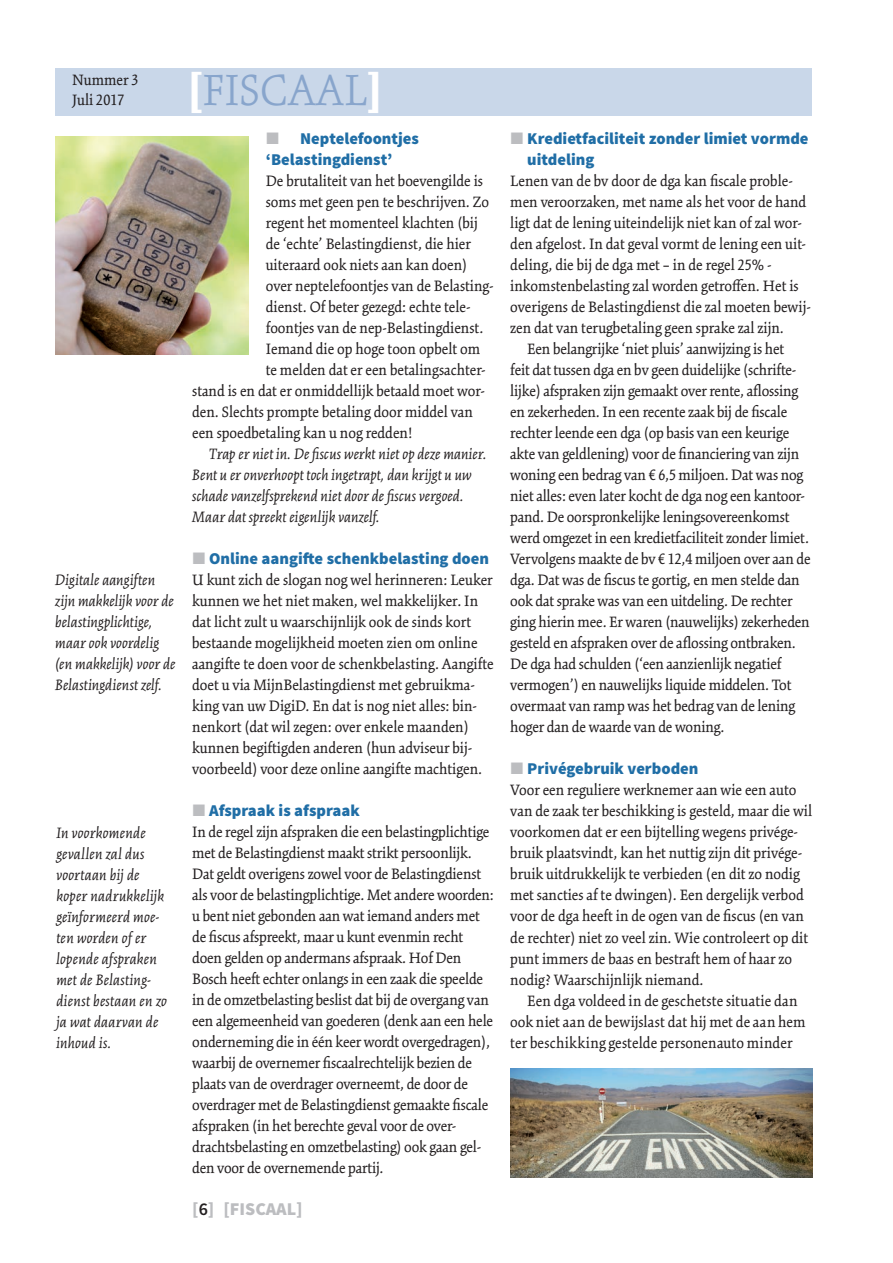
<style>
.page{position:relative;width:893px;height:1263px;background:#fff}
.page>*{position:absolute;margin:0;border:0;box-sizing:border-box;transform-origin:0 0}
.t1{font:300 48px "Kinesis Std";color:#88a5cc}
.t2{font:900 18px "Source Sans Pro";color:#bcbdc0}
.t3{font:16.5px/21px "Kinesis Std";color:#231f20}
.t4{font:italic 16.5px/21px "Kinesis Std";letter-spacing:.005em;color:#231f20}
.t5{font:900 16.5px/21px "Source Sans Pro";color:#206ea6}
.t6{font:16.5px "Mathematical Pi Six";color:#bcbdc0}
.s1{font-weight:900;color:#fff}
.s2{font-family:"Mathematical Pi Six";font-weight:400;color:#bcbdc0}
.s3{font-weight:600;color:#231f20}
</style>
<div class="page">
<div style="left:55px;top:68px;width:757px;height:47px;background:#c9d7e9"></div>
<img style="left:55px;top:136px;width:194px;height:218px">
<img style="left:510px;top:1068px;width:302px;height:110px">
<p class="t3" style="left:72px;top:70px;width:68px;line-height:19.8px">Nummer 3<br>Juli 2017</p>
<p class="t4" style="left:55px;top:569px;width:122px">Digitale aangiften zijn makkelijk voor de belastingplichtige, maar ook voordelig (en makkelijk) voor de<br>Belastingdienst zelf.</p>
<p class="t4" style="left:56px;top:822px;width:112px">In voorkomende gevallen zal dus voortaan bij de koper nadrukkelijk geïnformeerd moe&shy;ten worden of er lopende afspraken met de Belasting&shy;dienst bestaan en zo ja wat daarvan de inhoud is.</p>
<h1 class="t1" style="left:187px;top:63px;width:197px"><span class="s1">[</span>FISCAAL<span class="s1">]</span></h1>
<p class="t5" style="left:266px;top:129px;width:155px;text-indent:34px">Neptelefoontjes ‘Belastingdienst’</p>
<p class="t3" style="left:266px;top:170px;width:219px">De brutaliteit van het boevengilde is</p>
<p class="t3" style="left:266px;top:191px;width:225px">soms met geen pen te beschrijven. Zo</p>
<p class="t3" style="left:266px;top:212px;width:214px">regent het momenteel klachten (bij</p>
<p class="t3" style="left:266px;top:233px;width:207px">de ‘echte’ Belastingdienst, die hier</p>
<p class="t3" style="left:266px;top:254px;width:203px">uiteraard ook niets aan kan doen)</p>
<p class="t3" style="left:266px;top:275px;width:230px">over neptelefoontjes van de Belasting-</p>
<p class="t3" style="left:266px;top:296px;width:206px">dienst. Of beter gezegd: echte tele-</p>
<p class="t3" style="left:266px;top:317px;width:219px">foontjes van de nep-Belastingdienst.</p>
<p class="t3" style="left:266px;top:338px;width:216px">Iemand die op hoge toon opbelt om</p>
<p class="t3" style="left:266px;top:359px;width:222px">te melden dat er een betalingsachter-</p>
<p class="t3" style="left:192px;top:380px;width:294px">stand is en dat er onmiddellijk betaald moet wor-</p>
<p class="t3" style="left:192px;top:401px;width:282px">den. Slechts prompte betaling door middel van</p>
<p class="t3" style="left:192px;top:422px;width:222px">een spoedbetaling kan u nog redden!</p>
<p class="t4" style="left:192px;top:443px;width:296px;text-indent:17px">Trap er niet in. De fiscus werkt niet op deze manier.<br>Bent u er onverhoopt toch ingetrapt, dan krijgt u uw schade vanzelfsprekend niet door de fiscus vergoed.<br>Maar dat spreekt eigenlijk vanzelf.</p>
<p class="t5" style="left:192px;top:549px;width:298px"><span class="s2">J</span> Online aangifte schenkbelasting doen</p>
<p class="t3" style="left:192px;top:569px;width:303px">U kunt zich de slogan nog wel herinneren: Leuker kunnen we het niet maken, wel makkelijker. In dat licht zult u waarschijnlijk ook de sinds kort bestaande mogelijkheid moeten zien om online aangifte te doen voor de schenkbelasting. Aangifte doet u via MijnBelastingdienst met gebruikma&shy;king van uw DigiD. En dat is nog niet alles: bin&shy;nenkort (dat wil zegen: over enkele maanden) kunnen begiftigden anderen (hun adviseur bij&shy;voorbeeld) voor deze online aangifte machtigen.</p>
<p class="t5" style="left:192px;top:801px;width:169px"><span class="s2">J</span> Afspraak is afspraak</p>
<p class="t3" style="left:192px;top:821px;width:303px">In de regel zijn afspraken die een belastingplichtige met de Belastingdienst maakt strikt persoonlijk.<br>Dat geldt overigens zowel voor de Belastingdienst als voor de belastingplichtige. Met andere woorden: u bent niet gebonden aan wat iemand anders met de fiscus afspreekt, maar u kunt evenmin recht doen gelden op andermans afspraak. Hof Den Bosch heeft echter onlangs in een zaak die speelde in de omzetbelasting beslist dat bij de overgang van een algemeenheid van goederen (denk aan een hele onderneming die in één keer wordt overgedragen), waarbij de overnemer fiscaalrechtelijk bezien de plaats van de overdrager overneemt, de door de overdrager met de Belastingdienst gemaakte fiscale afspraken (in het berechte geval voor de over&shy;drachtsbelasting en omzetbelasting) ook gaan gel&shy;den voor de overnemende partij.</p>
<p class="t6" style="left:266px;top:132px;width:15px">J</p>
<p class="t2" style="left:192px;top:1197px;width:112px">[<span class="s3">6</span>] [FISCAAL]</p>
<p class="t5" style="left:527px;top:129px;width:283px;text-indent:-17px"><span class="s2">J</span> Kredietfaciliteit zonder limiet vormde uitdeling</p>
<p class="t3" style="left:510px;top:171px;width:284px">Lenen van de bv door de dga kan fiscale proble-</p>
<p class="t3" style="left:510px;top:192px;width:298px">men veroorzaken, met name als het voor de hand</p>
<p class="t3" style="left:510px;top:213px;width:293px">ligt dat de lening uiteindelijk niet kan of zal wor-</p>
<p class="t3" style="left:510px;top:234px;width:297px">den afgelost. In dat geval vormt de lening een uit-</p>
<p class="t3" style="left:510px;top:255px;width:263px">deling, die bij de dga met – in de regel 25% -</p>
<p class="t3" style="left:510px;top:276px;width:290px">inkomstenbelasting zal worden getroffen. Het is</p>
<p class="t3" style="left:510px;top:297px;width:302px">overigens de Belastingdienst die zal moeten bewij-</p>
<p class="t3" style="left:510px;top:318px;width:275px">zen dat van terugbetaling geen sprake zal zijn.</p>
<p class="t3" style="left:527px;top:339px;width:258px">Een belangrijke ‘niet pluis’ aanwijzing is het</p>
<p class="t3" style="left:510px;top:360px;width:288px">feit dat tussen dga en bv geen duidelijke (schrifte-</p>
<p class="t3" style="left:510px;top:381px;width:290px">lijke) afspraken zijn gemaakt over rente, aflossing</p>
<p class="t3" style="left:510px;top:402px;width:278px">en zekerheden. In een recente zaak bij de fiscale</p>
<p class="t3" style="left:510px;top:423px;width:281px">rechter leende een dga (op basis van een keurige</p>
<p class="t3" style="left:510px;top:444px;width:291px">akte van geldlening) voor de financiering van zijn</p>
<p class="t3" style="left:510px;top:465px;width:294px">woning een bedrag van € 6,5 miljoen. Dat was nog</p>
<p class="t3" style="left:510px;top:486px;width:296px">niet alles: even later kocht de dga nog een kantoor-</p>
<p class="t3" style="left:510px;top:507px;width:281px">pand. De oorspronkelijke leningsovereenkomst</p>
<p class="t3" style="left:510px;top:528px;width:300px">werd omgezet in een kredietfaciliteit zonder limiet.</p>
<p class="t3" style="left:510px;top:549px;width:302px">Vervolgens maakte de bv € 12,4 miljoen over aan de</p>
<p class="t3" style="left:510px;top:570px;width:291px">dga. Dat was de fiscus te gortig, en men stelde dan</p>
<p class="t3" style="left:510px;top:591px;width:284px">ook dat sprake was van een uitdeling. De rechter</p>
<p class="t3" style="left:510px;top:612px;width:301px">ging hierin mee. Er waren (nauwelijks) zekerheden</p>
<p class="t3" style="left:510px;top:633px;width:287px">gesteld en afspraken over de aflossing ontbraken.</p>
<p class="t3" style="left:510px;top:654px;width:273px">De dga had schulden (‘een aanzienlijk negatief</p>
<p class="t3" style="left:510px;top:675px;width:283px">vermogen’) en nauwelijks liquide middelen. Tot</p>
<p class="t3" style="left:510px;top:696px;width:287px">overmaat van ramp was het bedrag van de lening</p>
<p class="t3" style="left:510px;top:717px;width:216px">hoger dan de waarde van de woning.</p>
<p class="t5" style="left:510px;top:759px;width:190px"><span class="s2">J</span> Privégebruik verboden</p>
<p class="t3" style="left:510px;top:780px;width:303px">Voor een reguliere werknemer aan wie een auto van de zaak ter beschikking is gesteld, maar die wil voorkomen dat er een bijtelling wegens privége&shy;bruik plaatsvindt, kan het nuttig zijn dit privége&shy;bruik uitdrukkelijk te verbieden (en dit zo nodig met sancties af te dwingen). Een dergelijk verbod voor de dga heeft in de ogen van de fiscus (en van de rechter) niet zo veel zin. Wie controleert op dit punt immers de baas en bestraft hem of haar zo nodig? Waarschijnlijk niemand.</p>
<p class="t3" style="left:510px;top:990px;width:297px;text-indent:17px">Een dga voldeed in de geschetste situatie dan ook niet aan de bewijslast dat hij met de aan hem ter beschikking gestelde personenauto minder</p>
</div>
